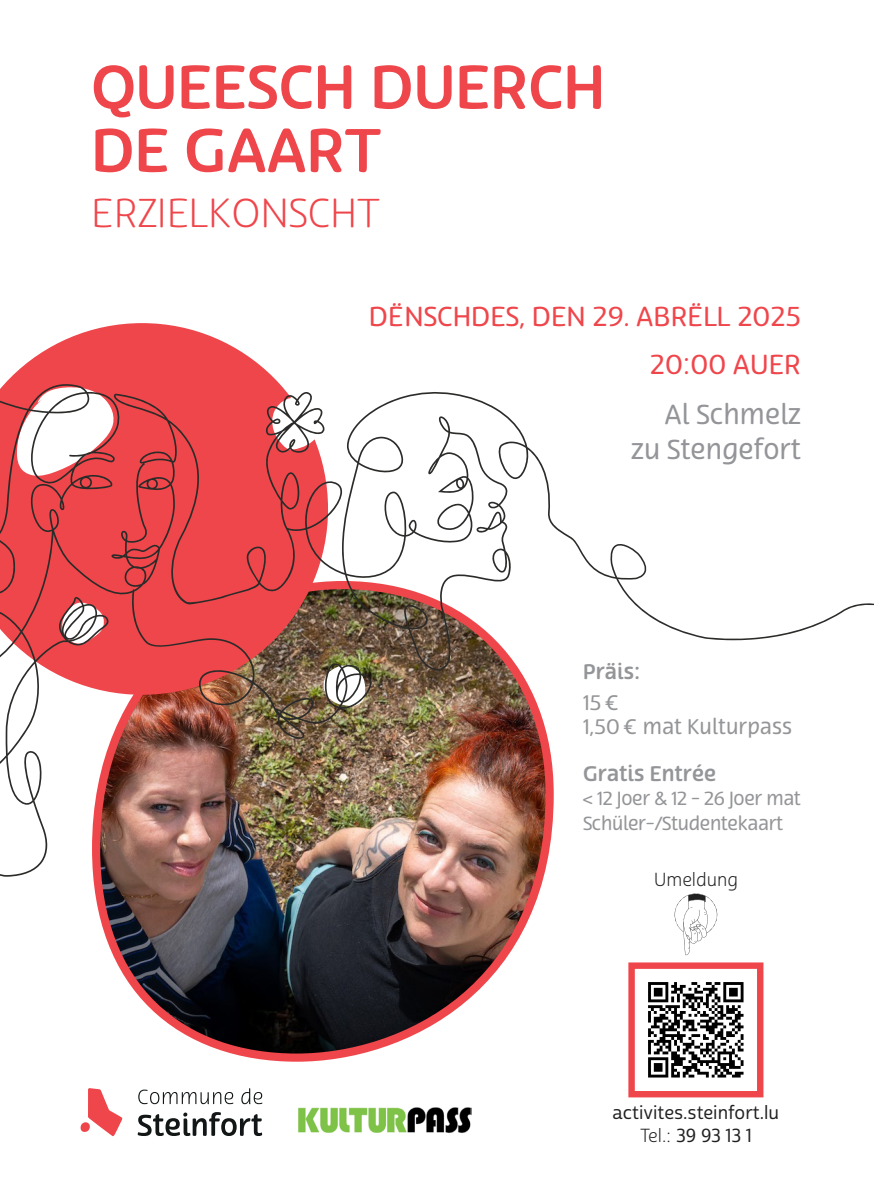
<style>
.page{position:relative;width:874px;height:1191px;background:#fff}
.page>*{position:absolute;margin:0;border:0;box-sizing:border-box;transform-origin:0 0}
.t1{font:500 59.2px/63.2px "Terfens";color:#ef464b}
.t2{font:300 39px "Terfens";color:#ef464b}
.t3{font:26.6px/47.8px "Terfens";color:#ef464b;text-align:right}
.t4{font:26.6px/34.6px "Terfens";color:#939598;text-align:right}
.t5{font:20.4px/24.4px "Terfens";color:#939598}
.t6{font:500 20.4px "Terfens";color:#939598}
.t7{font:18.4px/24.4px "Terfens";letter-spacing:-.02em;color:#939598}
.t8{font:18.4px/22.4px "Cabrito Sans Nor Med";color:#212121;text-align:center}
.t9{font:18.4px "Cabrito Sans Nor Boo";color:#212121}
.s1{font-family:"Cabrito Sans Nor Boo"}
</style>
<div class="page">
<img style="left:96px;top:876px;width:448px;height:181px">
<svg style="left:6px;top:323px;width:272px;height:59px;fill:#ef464b"></svg>
<svg style="left:628px;top:893px;width:136px;height:205px"></svg>
<svg style="left:138px;top:1089px;width:95px;height:15px"></svg>
<svg style="left:241px;top:1088px;width:21px;height:16px"></svg>
<svg style="left:138px;top:1112px;width:124px;height:24px"></svg>
<div style="left:81px;top:1122px;width:9px;height:10px;background:#ef464b;border-radius:50%"></div>
<svg style="left:88px;top:1088px;width:35px;height:48px"></svg>
<img style="left:298px;top:1107px;width:173px;height:26px">
<img style="left:0;top:382px;width:873px;height:494px">
<img style="left:272px;top:538px;width:299px;height:201px">
<h1 class="t1" style="left:91px;top:57px;width:515px">QUEESCH DUERCH<br>DE GAART</h1>
<h2 class="t2" style="left:91px;top:191px;width:289px">ERZIELKONSCHT</h2>
<h3 class="t3" style="left:369px;top:293px;width:433px">DËNSCHDES, DEN 29. ABRËLL 2025<br>20:00 AUER</h3>
<h3 class="t4" style="left:631px;top:397px;width:171px">Al Schmelz zu Stengefort</h3>
<p class="t6" style="left:582px;top:659px;width:59px">Präis:</p>
<p class="t5" style="left:582px;top:690px;width:211px">15 €<br>1,50 € mat Kulturpass</p>
<p class="t6" style="left:582px;top:761px;width:135px">Gratis Entrée</p>
<p class="t7" style="left:582px;top:787px;width:219px">&lt; 12 Joer &amp; 12 - 26 Joer mat<br>Schüler-/Studentekaart</p>
<p class="t9" style="left:653px;top:868px;width:86px">Umeldung</p>
<p class="t8" style="left:612px;top:1102px;width:168px">activites.steinfort.lu<br><span class="s1">Tel.:</span> 39 93 13 1</p>
</div>
